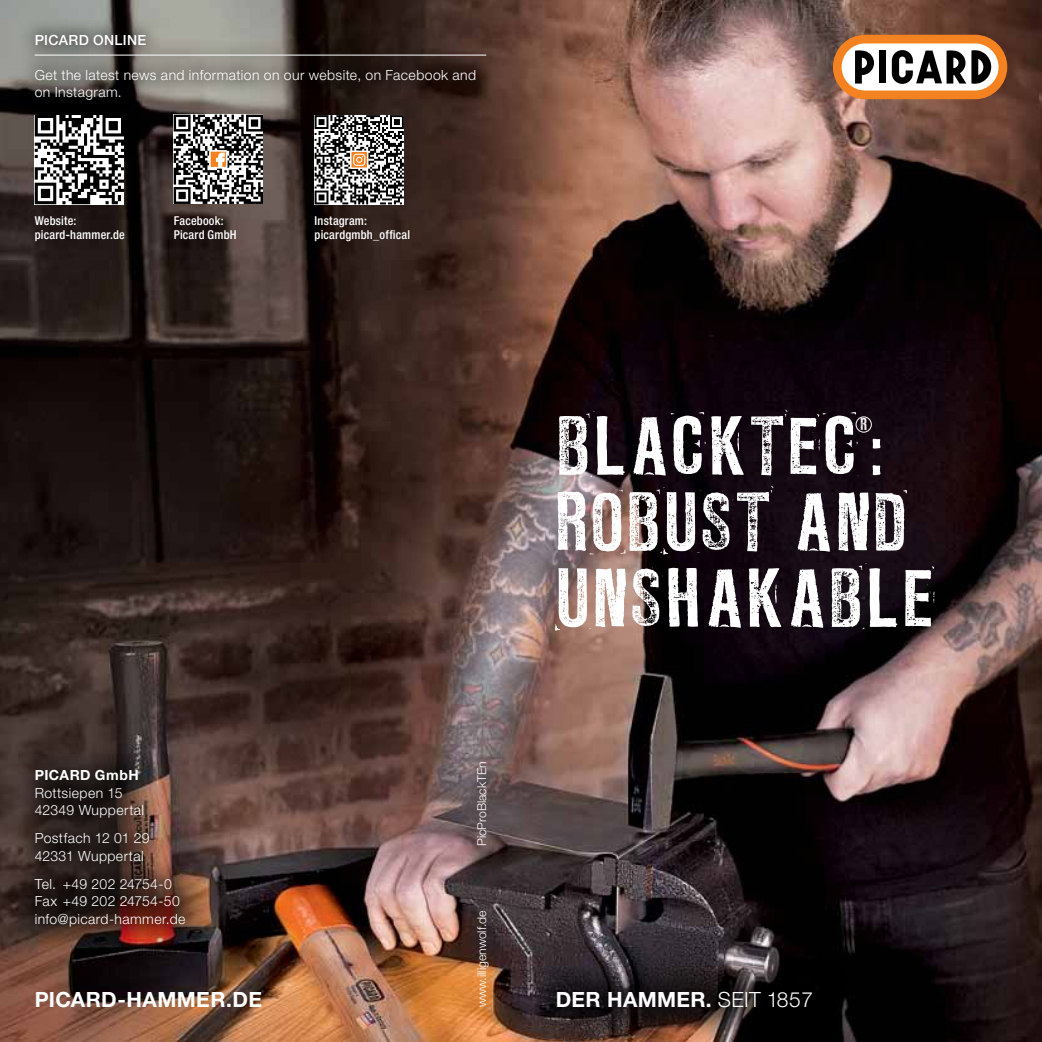
<style>
.page{position:relative;width:1042px;height:1042px;background:#fff}
.page>*{position:absolute;margin:0;border:0;box-sizing:border-box;transform-origin:0 0}
.t1{font:73.67px/76.1px "LL Rubber Grotesque OTF";letter-spacing:.015em;color:#fff}
.t2{font:700 21px "Helvetica Neue LT Pro";letter-spacing:.02em;color:#fff}
.t3{font:300 21px "Helvetica Neue LT Pro";letter-spacing:.025em;color:#fff}
.t4{font:15.05px "LL Rubber Grotesque OTF";color:#fff}
.t5{font:300 14px/17.5px "Helvetica Neue LT Pro";letter-spacing:.03em;color:#fff}
.t6{font:500 14px "Helvetica Neue LT Pro";letter-spacing:.025em;color:#fff}
.t7{font:700 14px "Helvetica Neue LT Pro";letter-spacing:.035em;color:#fff}
.t8{font:500 condensed 12.25px/14px "Helvetica Neue LT Pro";letter-spacing:.02em;color:#fff}
.t9{font:300 12.25px "Helvetica Neue LT Pro";color:#fff}
.s1{font-weight:700}
</style>
<div class="page">
<img style="left:0;top:0;width:1042px;height:1042px">
<svg style="left:9px;top:743px;width:202px;height:208px;background:#442e27"></svg>
<div style="left:20px;top:18px;width:481px;height:97px;background:#000;opacity:.75"></div>
<hr style="left:35px;top:55px;width:451px;height:1px;background:#fff">
<svg style="left:35px;top:115px;width:89px;height:89px"></svg>
<svg style="left:174px;top:115px;width:89px;height:89px"></svg>
<svg style="left:315px;top:115px;width:89px;height:89px"></svg>
<div style="left:833px;top:35px;width:174px;height:64px;background:#f58220;border-radius:32px"></div>
<div style="left:841px;top:43px;width:157px;height:47px;background:#fff;border-radius:24px"></div>
<svg style="left:855px;top:50px;width:19px;height:34px"></svg>
<div style="left:879px;top:51px;width:7px;height:32px;background:#000"></div>
<svg style="left:892px;top:50px;width:99px;height:34px"></svg>
<div style="left:520px;top:954px;width:328px;height:88px;background:#000;opacity:.8"></div>
<div style="left:856px;top:417px;width:15px;height:15px;border:1px solid #fff;border-radius:50%"></div>
<p class="t6" style="left:35px;top:31px;width:113px">PICARD ONLINE</p>
<p class="t5" style="left:35px;top:66px;width:443px">Get the latest news and information on our website, on Facebook and on Instagram.</p>
<p class="t8" style="left:35px;top:214px;width:92px">Website: picard-hammer.de</p>
<p class="t8" style="left:174px;top:214px;width:64px">Facebook:<br>Picard GmbH</p>
<p class="t8" style="left:315px;top:214px;width:97px">Instagram: picardgmbh_offical</p>
<p class="t7" style="left:35px;top:767px;width:106px">PICARD GMBH</p>
<p class="t5" style="left:35px;top:784px;width:111px">Rottsiepen 15<br>42349 Wuppertal</p>
<p class="t5" style="left:35px;top:829px;width:117px">Postfach 12 01 29<br>42331 Wuppertal</p>
<p class="t5" style="left:35px;top:875px;width:152px">Tel. +49 202 24754-0<br>Fax +49 202 24754-50 info@picard-hammer.de</p>
<h2 class="t2" style="left:35px;top:987px;width:213px">PICARD-HAMMER.DE</h2>
<p class="t9" style="left:474px;top:846px;width:86px;rotate:-90deg">PicProBlackTEn</p>
<p class="t9" style="left:474px;top:1007px;width:98px;rotate:-90deg">www.illigenwolf.de</p>
<h1 class="t1" style="left:556px;top:410px;width:332px">BLACKTEC:</h1>
<p class="t4" style="left:860px;top:415px;width:8px">R</p>
<h1 class="t1" style="left:556px;top:486px;width:382px">ROBUST AND<br>UNSHAKABLE</h1>
<h2 class="t2" style="left:556px;top:987px;width:16px">DER</h2>
<h2 class="t2" style="left:607px;top:987px;width:18px">HAMMER</h2>
<h2 class="t3" style="left:706px;top:987px;width:109px"><span class="s1">.</span> Seit 1857</h2>
</div>
